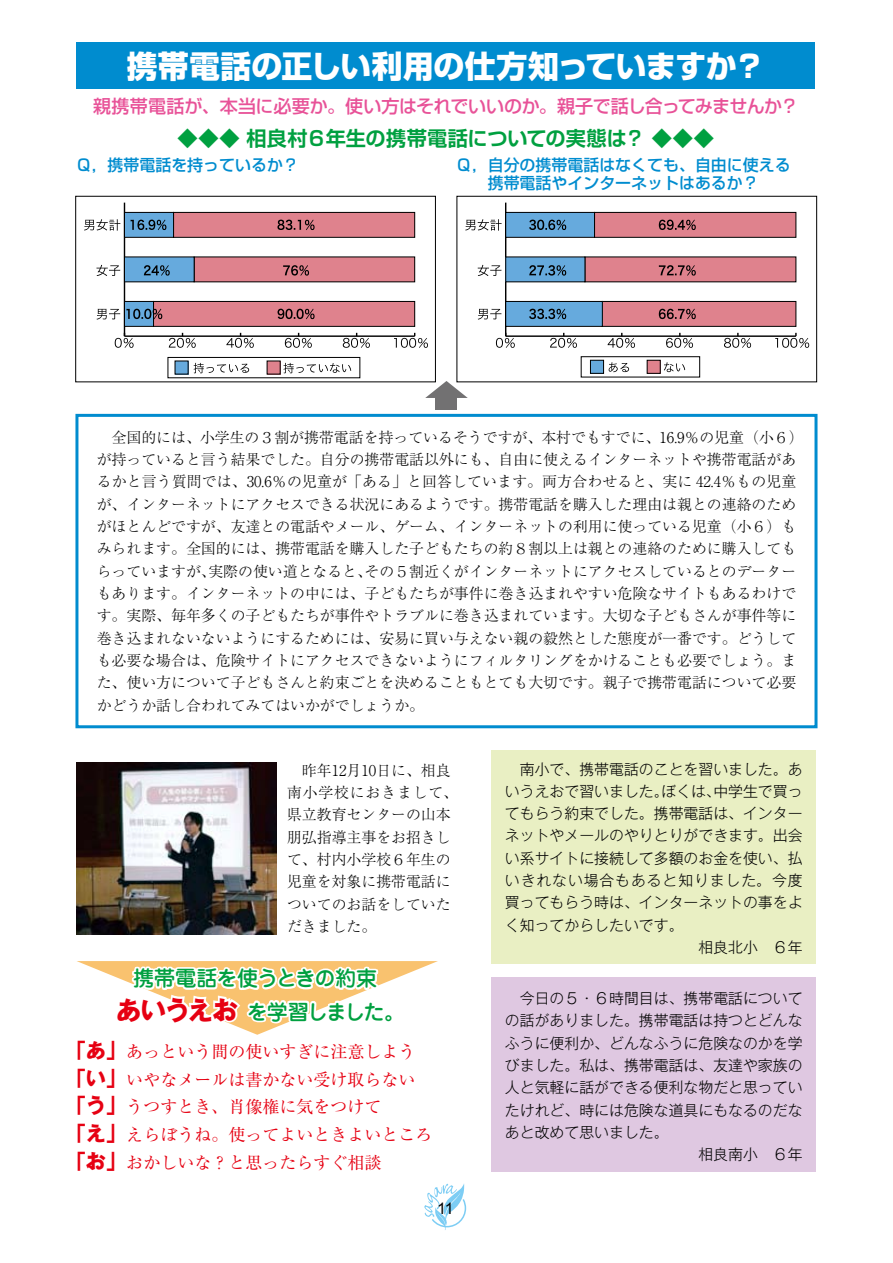
<style>
.page{position:relative;width:893px;height:1263px;background:#fff}
.page>*{position:absolute;margin:0;border:0;box-sizing:border-box;transform-origin:0 0}
.t1{font:800 30.9px "Shin Go Pro";letter-spacing:-.005em;color:#fff}
.t2{font:500 21px/33.3px "Jun 34 Pro";letter-spacing:-.04em;color:#00a040;text-align:center}
.t3{font:700 20.25px "Shin Go Pro De";color:#00a040}
.t4{font:500 18px "Shin Go Pro";letter-spacing:-.015em;color:#e85298}
.t5{font:16.95px/27.6px "Ryumin Pro";color:#e60012}
.t6{font:500 15.9px/18px "Shin Go Pro";color:#008ccf}
.t7{font:15.9px "Arial";color:#000}
.t8{font:300 14.85px/22.4px "Ryumin Pro";color:#000}
.t9{font:300 14.85px "Gothic MB101 Pro";color:#000}
.t10{font:300 14.85px "Gothic MB101 Pro";letter-spacing:.06em;color:#000}
.s1{font-family:"Gothic MB101 Pro";font-weight:700;font-size:25.65px;color:#e60012}
.s2{font-family:"Gothic MB101 Pro";font-weight:700;font-size:20.25px}
</style>
<div class="page">
<svg style="left:424px;top:1183px;width:42px;height:47px"></svg>
<div style="left:492px;top:977px;width:324px;height:194px;background:#dfc8e1"></div>
<div style="left:492px;top:751px;width:324px;height:213px;background:#e9efc3"></div>
<div style="left:77px;top:43px;width:738px;height:46px;background:#008ccf"></div>
<div style="left:75px;top:414px;width:742px;height:314px;border:3px solid #008ccf"></div>
<svg style="left:77px;top:961px;width:361px;height:74px"></svg>
<img style="left:77px;top:763px;width:199px;height:171px">
<hr style="left:124px;top:335px;width:291px;height:2px;background:#000">
<svg style="left:115px;top:333px;width:19px;height:15px"></svg>
<svg style="left:169px;top:333px;width:27px;height:15px"></svg>
<svg style="left:226px;top:333px;width:28px;height:15px"></svg>
<svg style="left:285px;top:333px;width:27px;height:15px"></svg>
<svg style="left:343px;top:333px;width:27px;height:15px"></svg>
<svg style="left:394px;top:333px;width:34px;height:15px"></svg>
<hr style="left:124px;top:203px;width:1px;height:133px;background:#000">
<div style="left:174px;top:212px;width:241px;height:25px;background:#df828d"></div>
<div style="left:173px;top:212px;width:242px;height:26px;border:1px solid #000"></div>
<div style="left:194px;top:257px;width:221px;height:25px;background:#df828d"></div>
<div style="left:154px;top:301px;width:261px;height:25px;background:#df828d"></div>
<div style="left:153px;top:301px;width:262px;height:26px;border:1px solid #000"></div>
<div style="left:124px;top:212px;width:50px;height:25px;background:#6ad"></div>
<div style="left:124px;top:212px;width:50px;height:26px;border:1px solid #000"></div>
<div style="left:124px;top:257px;width:70px;height:25px;background:#6ad"></div>
<div style="left:124px;top:301px;width:30px;height:25px;background:#6ad"></div>
<div style="left:124px;top:301px;width:30px;height:26px;border:1px solid #000"></div>
<svg style="left:97px;top:265px;width:28px;height:11px"></svg>
<svg style="left:84px;top:219px;width:82px;height:12px"></svg>
<svg style="left:144px;top:265px;width:26px;height:11px"></svg>
<svg style="left:96px;top:309px;width:66px;height:11px"></svg>
<svg style="left:277px;top:220px;width:38px;height:10px"></svg>
<svg style="left:283px;top:265px;width:26px;height:11px"></svg>
<svg style="left:278px;top:309px;width:37px;height:10px"></svg>
<div style="left:168px;top:357px;width:192px;height:21px;border:1px solid #000"></div>
<svg style="left:194px;top:363px;width:55px;height:10px"></svg>
<svg style="left:283px;top:363px;width:68px;height:10px"></svg>
<div style="left:175px;top:361px;width:13px;height:13px;background:#6ad"></div>
<div style="left:267px;top:361px;width:13px;height:13px;background:#df828d"></div>
<div style="left:75px;top:196px;width:361px;height:186px;border:1px solid #000"></div>
<hr style="left:506px;top:335px;width:290px;height:2px;background:#000">
<svg style="left:496px;top:333px;width:19px;height:15px"></svg>
<svg style="left:550px;top:333px;width:27px;height:15px"></svg>
<svg style="left:608px;top:333px;width:27px;height:15px"></svg>
<svg style="left:666px;top:333px;width:27px;height:15px"></svg>
<svg style="left:724px;top:333px;width:27px;height:15px"></svg>
<svg style="left:775px;top:333px;width:34px;height:15px"></svg>
<hr style="left:505px;top:203px;width:1px;height:133px;background:#000">
<div style="left:594px;top:212px;width:202px;height:25px;background:#df828d"></div>
<div style="left:594px;top:212px;width:202px;height:26px;border:1px solid #000"></div>
<div style="left:585px;top:257px;width:211px;height:25px;background:#df828d"></div>
<div style="left:602px;top:301px;width:194px;height:25px;background:#df828d"></div>
<div style="left:602px;top:301px;width:194px;height:26px;border:1px solid #000"></div>
<div style="left:506px;top:212px;width:88px;height:25px;background:#6ad"></div>
<div style="left:505px;top:212px;width:90px;height:26px;border:1px solid #000"></div>
<div style="left:506px;top:257px;width:79px;height:25px;background:#6ad"></div>
<div style="left:506px;top:301px;width:96px;height:25px;background:#6ad"></div>
<div style="left:505px;top:301px;width:98px;height:26px;border:1px solid #000"></div>
<svg style="left:465px;top:219px;width:42px;height:12px"></svg>
<svg style="left:478px;top:265px;width:29px;height:11px"></svg>
<svg style="left:478px;top:309px;width:29px;height:11px"></svg>
<svg style="left:529px;top:220px;width:37px;height:10px"></svg>
<svg style="left:529px;top:265px;width:37px;height:11px"></svg>
<svg style="left:529px;top:309px;width:37px;height:10px"></svg>
<svg style="left:659px;top:220px;width:37px;height:10px"></svg>
<svg style="left:659px;top:265px;width:37px;height:11px"></svg>
<svg style="left:659px;top:309px;width:37px;height:10px"></svg>
<div style="left:581px;top:356px;width:119px;height:21px;border:1px solid #000"></div>
<svg style="left:609px;top:362px;width:20px;height:10px"></svg>
<svg style="left:664px;top:362px;width:21px;height:10px"></svg>
<div style="left:590px;top:360px;width:14px;height:13px;background:#6ad"></div>
<div style="left:590px;top:360px;width:14px;height:14px;border:1px solid #000"></div>
<div style="left:647px;top:360px;width:13px;height:13px;background:#df828d"></div>
<div style="left:647px;top:360px;width:14px;height:14px;border:1px solid #000"></div>
<div style="left:456px;top:196px;width:361px;height:186px;border:1px solid #000"></div>
<div style="left:436px;top:395px;width:21px;height:15px;background:#727172"></div>
<svg style="left:425px;top:381px;width:43px;height:17px"></svg>
<h1 class="t1" style="left:127px;top:41px;width:640px">携帯電話の正しい利用の仕方知っていますか？</h1>
<p class="t4" style="left:93px;top:91px;width:707px">親携帯電話が、本当に必要か。使い方はそれでいいのか。親子で話し合ってみませんか？</p>
<h3 class="t3" style="left:177px;top:121px;width:538px">◆◆◆ 相良村６年生の携帯電話についての実態は？ ◆◆◆</h3>
<p class="t6" style="left:76px;top:154px;width:225px">Ｑ，携帯電話を持っているか？</p>
<p class="t6" style="left:456px;top:154px;width:336px">Ｑ，自分の携帯電話はなくても、自由に使える　　携帯電話やインターネットはあるか？</p>
<p class="t8" style="left:97px;top:425px;width:708px">　全国的には、小学生の３割が携帯電話を持っているそうですが、本村でもすでに、16.9％の児童（小６）が持っていると言う結果でした。自分の携帯電話以外にも、自由に使えるインターネットや携帯電話があるかと言う質問では、30.6％の児童が「ある」と回答しています。両方合わせると、実に 42.4％もの児童が、インターネットにアクセスできる状況にあるようです。携帯電話を購入した理由は親との連絡のためがほとんどですが、友達との電話やメール、ゲーム、インターネットの利用に使っている児童（小６）もみられます。全国的には、携帯電話を購入した子どもたちの約８割以上は親との連絡のために購入してもらっていますが、実際の使い道となると、その５割近くがインターネットにアクセスしているとのデーターもあります。インターネットの中には、子どもたちが事件に巻き込まれやすい危険なサイトもあるわけです。実際、毎年多くの子どもたちが事件やトラブルに巻き込まれています。大切な子どもさんが事件等に巻き込まれないないようにするためには、安易に買い与えない親の毅然とした態度が一番です。どうしても必要な場合は、危険サイトにアクセスできないようにフィルタリングをかけることも必要でしょう。また、使い方について子どもさんと約束ごとを決めることもとても大切です。親子で携帯電話について必要かどうか話し合われてみてはいかがでしょうか。</p>
<p class="t8" style="left:287px;top:758px;width:173px">　昨年12月10日に、相良南小学校におきまして、県立教育センターの山本朋弘指導主事をお招きして、村内小学校６年生の児童を対象に携帯電話についてのお話をしていただきました。</p>
<h2 class="t2" style="left:116px;top:960px;width:291px">携帯電話を使うときの約束<br><span class="s1">あいうえお</span> を学習しました。</h2>
<p class="t5" style="left:66px;top:1037px;width:368px"><span class="s2">「あ」</span>あっという間の使いすぎに注意しよう<span class="s2">「い」</span>いやなメールは書かない受け取らない<span class="s2">「う」</span>うつすとき、肖像権に気をつけて<br><span class="s2">「え」</span>えらぼうね。使ってよいときよいところ<span class="s2">「お」</span>おかしいな？と思ったらすぐ相談</p>
<p class="t7" style="left:437px;top:1199px;width:18px">11</p>
<p class="t9" style="left:505px;top:756px;width:299px">　南小で、携帯電話のことを習いました。あ</p>
<p class="t9" style="left:505px;top:779px;width:299px">いうえおで習いました。ぼくは、中学生で買っ</p>
<p class="t9" style="left:505px;top:801px;width:299px">てもらう約束でした。携帯電話は、インター</p>
<p class="t9" style="left:505px;top:823px;width:299px">ネットやメールのやりとりができます。出会</p>
<p class="t9" style="left:505px;top:846px;width:299px">い系サイトに接続して多額のお金を使い、払</p>
<p class="t10" style="left:505px;top:868px;width:299px">いきれない場合もあると知りました。今度</p>
<p class="t9" style="left:505px;top:890px;width:299px">買ってもらう時は、インターネットの事をよ</p>
<p class="t9" style="left:505px;top:913px;width:180px">く知ってからしたいです。</p>
<p class="t9" style="left:698px;top:935px;width:106px">相良北小　６年</p>
<p class="t9" style="left:505px;top:986px;width:299px">　今日の５・６時間目は、携帯電話について</p>
<p class="t9" style="left:505px;top:1008px;width:299px">の話がありました。携帯電話は持つとどんな</p>
<p class="t9" style="left:505px;top:1031px;width:299px">ふうに便利か、どんなふうに危険なのかを学</p>
<p class="t9" style="left:505px;top:1053px;width:299px">びました。私は、携帯電話は、友達や家族の</p>
<p class="t9" style="left:505px;top:1075px;width:299px">人と気軽に話ができる便利な物だと思ってい</p>
<p class="t9" style="left:505px;top:1098px;width:299px">たけれど、時には危険な道具にもなるのだな</p>
<p class="t9" style="left:505px;top:1120px;width:165px">あと改めて思いました。</p>
<p class="t9" style="left:698px;top:1142px;width:106px">相良南小　６年</p>
</div>
